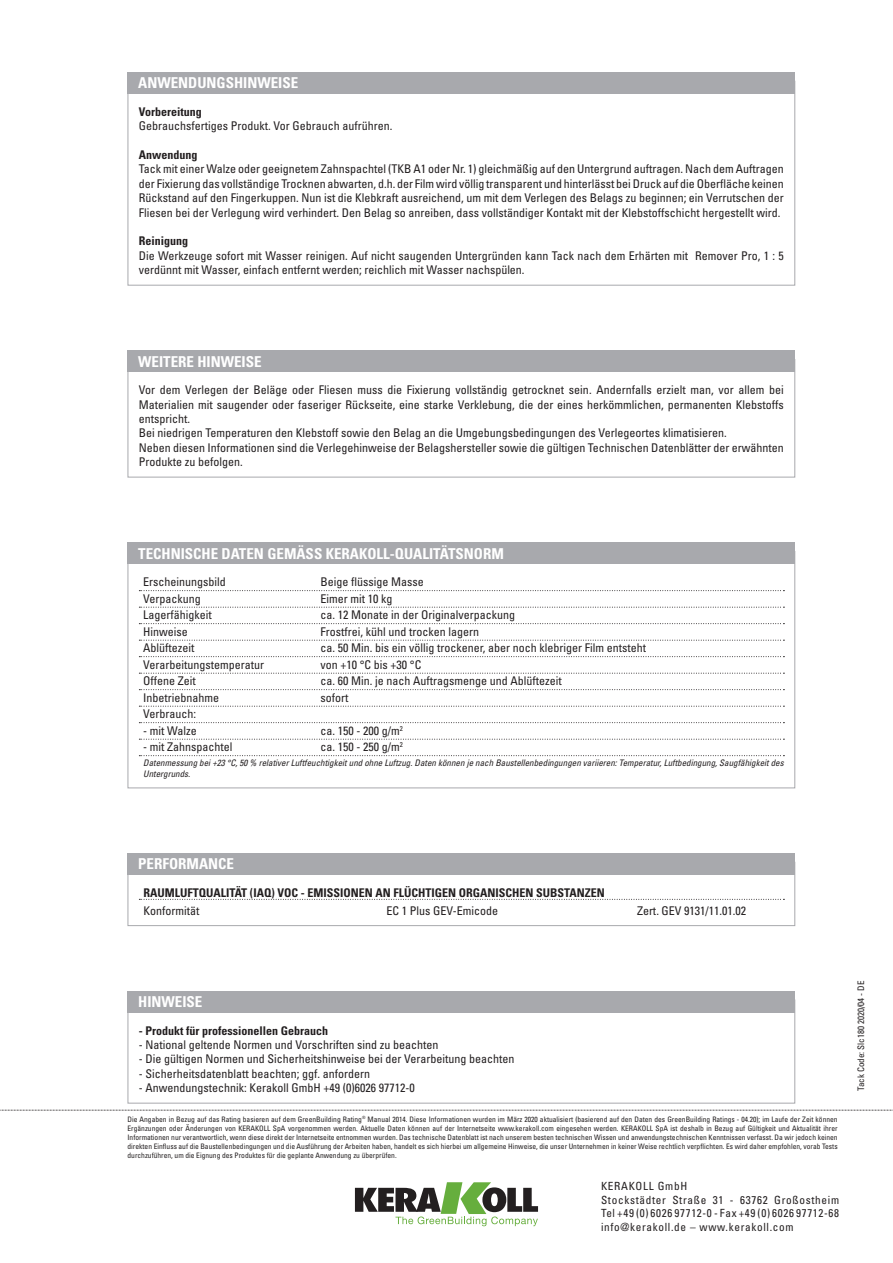
<style>
.page{position:relative;width:893px;height:1263px;background:#fff}
.page>*{position:absolute;margin:0;border:0;box-sizing:border-box;transform-origin:0 0}
.titolo_box{font:700 condensed 15px "Univers LT Std";color:#fff}
.testo_box{font:condensed 12px/14.4px "Univers LT Std";color:#231f20;text-align:justify}
.tabelle_-_testo{font:condensed 12px "Univers LT Std";color:#231f20}
.eco_elenco_puntato_b{font:condensed 12px "Univers LT Std";color:#231f20}
._2011_titoli_prestaz{font:700 condensed 12px "Univers LT Std";color:#231f20}
.testo_box_bold{font:700 condensed 12px "Univers LT Std";color:#231f20}
._2011_tab_prest_big{font:condensed 12px "Univers LT Std";color:#231f20}
.t1{font:condensed 11.25px/13.5px "Univers LT Std";letter-spacing:.06em;color:#231f20}
.tabelle_-_note{font:italic condensed 9px/10.8px "Univers LT Std";color:#231f20}
.notag_eco_codice_sc{font:condensed 9px "Univers LT Std";color:#231f20}
.t2{font:condensed 7.5px/9px "Univers LT Std";color:#231f20;text-align:justify}
</style>
<div class="page">
<svg style="left:0;top:1110px;width:893px;height:1px"></svg>
<svg style="left:355px;top:1182px;width:183px;height:44px"></svg>
<div style="left:128px;top:72px;width:667px;height:22px;background:#a8a9ad"></div>
<svg style="left:139px;top:590px;width:645px;height:1px"></svg>
<svg style="left:139px;top:607px;width:645px;height:1px"></svg>
<svg style="left:139px;top:623px;width:645px;height:1px"></svg>
<svg style="left:139px;top:640px;width:645px;height:1px"></svg>
<svg style="left:139px;top:656px;width:645px;height:1px"></svg>
<svg style="left:139px;top:673px;width:645px;height:1px"></svg>
<svg style="left:139px;top:689px;width:645px;height:1px"></svg>
<svg style="left:139px;top:706px;width:645px;height:1px"></svg>
<svg style="left:139px;top:722px;width:645px;height:1px"></svg>
<svg style="left:139px;top:739px;width:645px;height:1px"></svg>
<svg style="left:139px;top:755px;width:645px;height:1px"></svg>
<div style="left:128px;top:543px;width:667px;height:21px;background:#a8a9ad"></div>
<div style="left:128px;top:359px;width:667px;height:118px;border:1px solid #a8a9ad"></div>
<div style="left:128px;top:351px;width:667px;height:21px;background:#a8a9ad"></div>
<div style="left:128px;top:999px;width:667px;height:104px;border:1px solid #a8a9ad"></div>
<div style="left:128px;top:991px;width:667px;height:21px;background:#a8a9ad"></div>
<svg style="left:139px;top:899px;width:645px;height:1px"></svg>
<div style="left:128px;top:862px;width:667px;height:64px;border:1px solid #a8a9ad"></div>
<div style="left:128px;top:853px;width:667px;height:22px;background:#a8a9ad"></div>
<p class="titolo_box" style="left:138px;top:74px;width:162px">ANWENDUNGSHINWEISE</p>
<p class="testo_box_bold" style="left:139px;top:104px;width:64px">Vorbereitung</p>
<p class="testo_box" style="left:139px;top:119px;width:255px">Gebrauchsfertiges Produkt. Vor Gebrauch aufrühren.</p>
<p class="testo_box_bold" style="left:139px;top:147px;width:60px">Anwendung</p>
<p class="testo_box" style="left:139px;top:162px;width:646px">Tack mit einer Walze oder geeignetem Zahnspachtel (TKB A1 oder Nr. 1) gleichmäßig auf den Untergrund auftragen. Nach dem Auftragen der Fixierung das vollständige Trocknen abwarten, d.h. der Film wird völlig transparent und hinterlässt bei Druck auf die Oberfläche keinen Rückstand auf den Fingerkuppen. Nun ist die Klebkraft ausreichend, um mit dem Verlegen des Belags zu beginnen; ein Verrutschen der Fliesen bei der Verlegung wird verhindert. Den Belag so anreiben, dass vollständiger Kontakt mit der Klebstoffschicht hergestellt wird.</p>
<p class="testo_box_bold" style="left:139px;top:234px;width:51px">Reinigung</p>
<p class="testo_box" style="left:139px;top:248px;width:646px">Die Werkzeuge sofort mit Wasser reinigen. Auf nicht saugenden Untergründen kann Tack nach dem Erhärten mit Remover Pro, 1 : 5 verdünnt mit Wasser, einfach entfernt werden; reichlich mit Wasser nachspülen.</p>
<p class="titolo_box" style="left:138px;top:352px;width:125px">WEITERE HINWEISE</p>
<p class="testo_box" style="left:139px;top:382px;width:646px">Vor dem Verlegen der Beläge oder Fliesen muss die Fixierung vollständig getrocknet sein. Andernfalls erzielt man, vor allem bei Materialien mit saugender oder faseriger Rückseite, eine starke Verklebung, die der eines herkömmlichen, permanenten Klebstoffs entspricht.</p>
<p class="testo_box" style="left:139px;top:426px;width:589px">Bei niedrigen Temperaturen den Klebstoff sowie den Belag an die Umgebungsbedingungen des Verlegeortes klimatisieren.</p>
<p class="testo_box" style="left:139px;top:440px;width:646px">Neben diesen Informationen sind die Verlegehinweise der Belagshersteller sowie die gültigen Technischen Datenblätter der erwähnten<br>Produkte zu befolgen.</p>
<p class="titolo_box" style="left:138px;top:544px;width:367px">TECHNISCHE DATEN GEMÄSS KERAKOLL-QUALITÄTSNORM</p>
<p class="tabelle_-_testo" style="left:143px;top:574px;width:84px">Erscheinungsbild</p>
<p class="tabelle_-_testo" style="left:320px;top:574px;width:105px">Beige flüssige Masse</p>
<p class="tabelle_-_testo" style="left:143px;top:591px;width:59px">Verpackung</p>
<p class="tabelle_-_testo" style="left:320px;top:591px;width:73px">Eimer mit 10 kg</p>
<p class="tabelle_-_testo" style="left:143px;top:607px;width:70px">Lagerfähigkeit</p>
<p class="tabelle_-_testo" style="left:320px;top:607px;width:196px">ca. 12 Monate in der Originalverpackung</p>
<p class="tabelle_-_testo" style="left:143px;top:624px;width:46px">Hinweise</p>
<p class="tabelle_-_testo" style="left:320px;top:624px;width:160px">Frostfrei, kühl und trocken lagern</p>
<p class="tabelle_-_testo" style="left:143px;top:640px;width:53px">Ablüftezeit</p>
<p class="tabelle_-_testo" style="left:320px;top:640px;width:327px">ca. 50 Min. bis ein völlig trockener, aber noch klebriger Film entsteht</p>
<p class="tabelle_-_testo" style="left:143px;top:657px;width:122px">Verarbeitungstemperatur</p>
<p class="tabelle_-_testo" style="left:320px;top:657px;width:102px">von +10 °C bis +30 °C</p>
<p class="tabelle_-_testo" style="left:143px;top:673px;width:54px">Offene Zeit</p>
<p class="tabelle_-_testo" style="left:320px;top:673px;width:243px">ca. 60 Min. je nach Auftragsmenge und Ablüftezeit</p>
<p class="tabelle_-_testo" style="left:143px;top:690px;width:77px">Inbetriebnahme</p>
<p class="tabelle_-_testo" style="left:320px;top:690px;width:29px">sofort</p>
<p class="tabelle_-_testo" style="left:143px;top:706px;width:54px">Verbrauch:</p>
<p class="tabelle_-_testo" style="left:143px;top:723px;width:55px">- mit Walze</p>
<p class="tabelle_-_testo" style="left:320px;top:723px;width:84px">ca. 150 - 200 g/m<sup>2</sup></p>
<p class="tabelle_-_testo" style="left:143px;top:739px;width:91px">- mit Zahnspachtel</p>
<p class="tabelle_-_testo" style="left:320px;top:739px;width:84px">ca. 150 - 250 g/m<sup>2</sup></p>
<p class="tabelle_-_note" style="left:143px;top:757px;width:642px">Datenmessung bei +23 °C, 50 % relativer Luftfeuchtigkeit und ohne Luftzug. Daten können je nach Baustellenbedingungen variieren: Temperatur, Luftbedingung, Saugfähigkeit des<br>Untergrunds.</p>
<p class="titolo_box" style="left:138px;top:855px;width:97px">PERFORMANCE</p>
<p class="_2011_titoli_prestaz" style="left:143px;top:885px;width:463px">RAUMLUFTQUALITÄT (IAQ) VOC - EMISSIONEN AN FLÜCHTIGEN ORGANISCHEN SUBSTANZEN</p>
<p class="_2011_tab_prest_big" style="left:143px;top:903px;width:58px">Konformität</p>
<p class="_2011_tab_prest_big" style="left:386px;top:903px;width:113px">EC 1 Plus GEV-Emicode</p>
<p class="_2011_tab_prest_big" style="left:637px;top:903px;width:111px">Zert. GEV 9131/11.01.02</p>
<p class="titolo_box" style="left:138px;top:992px;width:66px">HINWEISE</p>
<p class="testo_box_bold" style="left:139px;top:1023px;width:191px">- Produkt für professionellen Gebrauch</p>
<p class="testo_box" style="left:139px;top:1037px;width:301px">- National geltende Normen und Vorschriften sind zu beachten</p>
<p class="testo_box" style="left:139px;top:1052px;width:377px">- Die gültigen Normen und Sicherheitshinweise bei der Verarbeitung beachten</p>
<p class="eco_elenco_puntato_b" style="left:139px;top:1066px;width:233px">- Sicherheitsdatenblatt beachten; ggf. anfordern</p>
<p class="eco_elenco_puntato_b" style="left:139px;top:1080px;width:277px">- Anwendungstechnik: Kerakoll GmbH +49 (0)6026 97712-0</p>
<p class="t2" style="left:128px;top:1114px;width:712px">Die Angaben in Bezug auf das Rating basieren auf dem GreenBuilding Rating<sup>®</sup> Manual 2014. Diese Informationen wurden im März 2020 aktualisiert (basierend auf den Daten des GreenBuilding Ratings - 04.20); im Laufe der Zeit können Ergänzungen oder Änderungen von KERAKOLL SpA vorgenommen werden. Aktuelle Daten können auf der Internetseite www.kerakoll.com eingesehen werden. KERAKOLL SpA ist deshalb in Bezug auf Gültigkeit und Aktualität ihrer Informationen nur verantwortlich, wenn diese direkt der Internetseite entnommen wurden. Das technische Datenblatt ist nach unserem besten technischen Wissen und anwendungstechnischen Kenntnissen verfasst. Da wir jedoch keinen direkten Einfluss auf die Baustellenbedingungen und die Ausführung der Arbeiten haben, handelt es sich hierbei um allgemeine Hinweise, die unser Unternehmen in keiner Weise rechtlich verpflichten. Es wird daher empfohlen, vorab Tests durchzuführen, um die Eignung des Produktes für die geplante Anwendung zu überprüfen.</p>
<p class="t1" style="left:601px;top:1179px;width:240px">KERAKOLL GmbH<br>Stockstädter Straße 31 - 63762 Großostheim Tel +49 (0) 6026 97712-0 - Fax +49 (0) 6026 97712-68 info@kerakoll.de – www.kerakoll.com</p>
<p class="notag_eco_codice_sc" style="left:855px;top:1091px;width:112px;rotate:-90deg">Tack Code: Slc180 2020/04 - DE</p>
</div>
